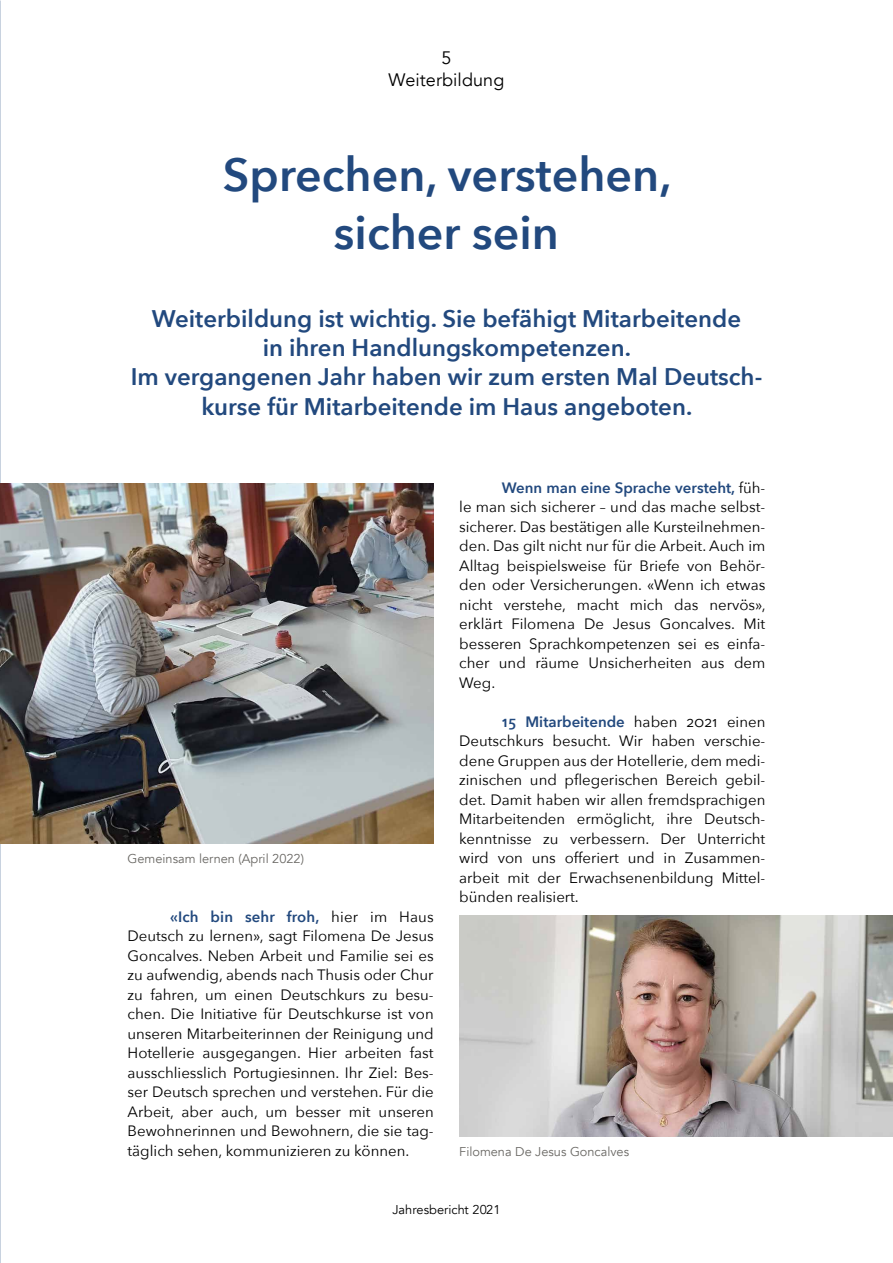
<style>
.page{position:relative;width:893px;height:1263px;background:#fff}
.page>*{position:absolute;margin:0;border:0;box-sizing:border-box;transform-origin:0 0}
.t1{font:600 46.5px/58.5px "Avenir Next";color:#22497e;text-align:center}
.t2{font:600 24px/29.2px "Avenir Next";color:#22497e;text-align:center}
.t3{font:18px/22.5px "Avenir";letter-spacing:.005em;color:#000;text-align:center}
.t4{font:15px/19.5px "Avenir Next";color:#000;text-align:justify}
.t5{font:12.75px "Avenir";color:#6a6864}
.t6{font:12.75px "Avenir";letter-spacing:.005em;color:#000}
.s1{font-weight:600;color:#22497e}
</style>
<div class="page">
<img style="left:459px;top:915px;width:434px;height:221px">
<img style="left:0;top:483px;width:434px;height:361px">
<p class="t3" style="left:389px;top:47px;width:117px">5<br>Weiterbildung</p>
<h1 class="t1" style="left:223px;top:144px;width:450px">Sprechen, verstehen, sicher sein</h1>
<h2 class="t2" style="left:131px;top:303px;width:633px">Weiterbildung ist wichtig. Sie befähigt Mitarbeitende<br>in ihren Handlungskompetenzen.<br>Im vergangenen Jahr haben wir zum ersten Mal Deutsch&shy;kurse für Mitarbeitende im Haus angeboten.</h2>
<p class="t5" style="left:128px;top:851px;width:178px">Gemeinsam lernen (April 2022)</p>
<p class="t4" style="left:128px;top:906px;width:308px;text-indent:43px"><span class="s1">«Ich bin sehr froh,</span> hier im Haus Deutsch zu lernen», sagt Filomena De Jesus Goncalves. Neben Arbeit und Familie sei es zu aufwendig, abends nach Thusis oder Chur zu fahren, um einen Deutschkurs zu besu&shy;chen. Die Initiative für Deutschkurse ist von unseren Mitarbeiterinnen der Reinigung und Hotellerie ausgegangen. Hier arbeiten fast ausschliesslich Portugiesinnen. Ihr Ziel: Bes&shy;ser Deutsch sprechen und verstehen. Für die Arbeit, aber auch, um besser mit unseren Bewohnerinnen und Bewohnern, die sie tag&shy;täglich sehen, kommunizieren zu können.</p>
<p class="t4" style="left:459px;top:477px;width:308px;text-indent:43px"><span class="s1">Wenn man eine Sprache versteht,</span> füh&shy;le man sich sicherer – und das mache selbst&shy;sicherer. Das bestätigen alle Kursteilnehmen&shy;den. Das gilt nicht nur für die Arbeit. Auch im Alltag beispielsweise für Briefe von Behör&shy;den oder Versicherungen. «Wenn ich etwas nicht verstehe, macht mich das nervös», erklärt Filomena De Jesus Goncalves. Mit besseren Sprachkompetenzen sei es einfa&shy;cher und räume Unsicherheiten aus dem Weg.</p>
<p class="t4" style="left:459px;top:711px;width:308px;text-indent:43px"><span class="s1">15 Mitarbeitende</span> haben 2021 einen Deutschkurs besucht. Wir haben verschie&shy;dene Gruppen aus der Hotellerie, dem medi&shy;zinischen und pflegerischen Bereich gebil&shy;det. Damit haben wir allen fremdsprachigen Mitarbeitenden ermöglicht, ihre Deutsch&shy;kenntnisse zu verbessern. Der Unterricht wird von uns offeriert und in Zusammen&shy;arbeit mit der Erwachsenenbildung Mittel&shy;bünden realisiert.</p>
<p class="t5" style="left:459px;top:1144px;width:171px">Filomena De Jesus Goncalves</p>
<p class="t6" style="left:393px;top:1202px;width:109px">Jahresbericht 2021</p>
</div>
